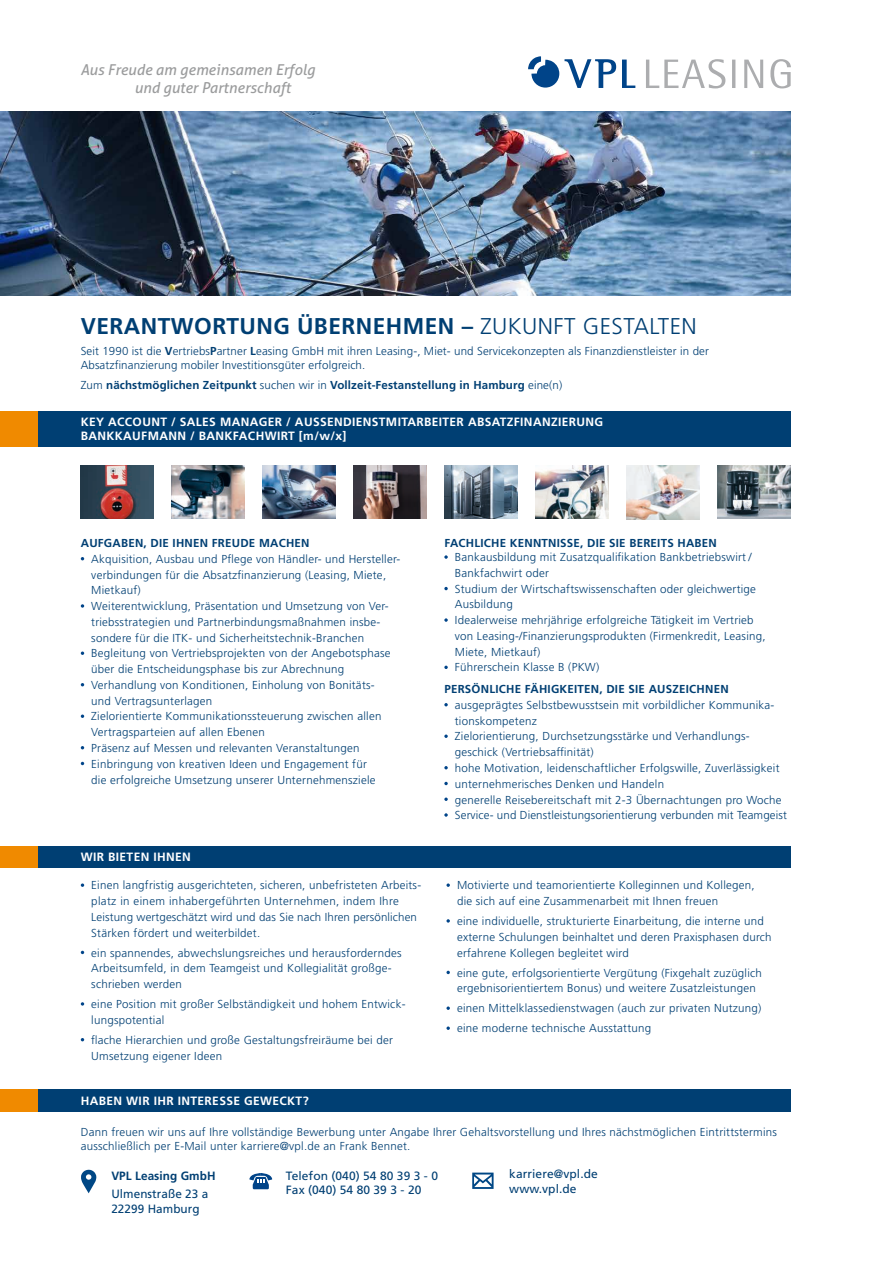
<style>
.page{position:relative;width:893px;height:1263px;background:#fff}
.page>*{position:absolute;margin:0;border:0;box-sizing:border-box;transform-origin:0 0}
.t1{font:700 22.8px "Frutiger LT Pro";letter-spacing:.02em;color:#003f73}
.t2{font:italic 15px/18px "Aller";color:#9b9c9d}
.t3{font:700 12px/13.5px "Frutiger LT Pro";letter-spacing:.03em;color:#fff}
.t4{font:12px/14.4px "Frutiger LT Pro";letter-spacing:.005em;color:#003f73}
.t5{font:700 12px "Frutiger LT Pro";letter-spacing:.005em;color:#003f73}
.t6{font:300 11.55px/15.8px "Frutiger LT Pro";letter-spacing:.02em;color:#003f73}
.t7{font:700 11.55px "Frutiger LT Pro";letter-spacing:.02em;color:#003f73}
.s1{font-weight:300}
.s2{font-weight:700}
</style>
<div class="page">
<img style="left:172px;top:465px;width:73px;height:53px">
<img style="left:536px;top:465px;width:73px;height:53px">
<img style="left:718px;top:465px;width:73px;height:53px">
<img style="left:445px;top:465px;width:73px;height:53px">
<img style="left:81px;top:465px;width:73px;height:53px">
<img style="left:354px;top:465px;width:73px;height:53px">
<img style="left:263px;top:465px;width:73px;height:53px">
<img style="left:627px;top:465px;width:73px;height:54px">
<img style="left:0;top:112px;width:791px;height:184px">
<svg style="left:646px;top:59px;width:145px;height:29px"></svg>
<svg style="left:528px;top:56px;width:88px;height:32px"></svg>
<svg style="left:622px;top:60px;width:13px;height:28px"></svg>
<div style="left:0;top:411px;width:38px;height:36px;background:#f08a00"></div>
<div style="left:38px;top:411px;width:753px;height:36px;background:#003f73"></div>
<div style="left:0;top:846px;width:38px;height:22px;background:#f08a00"></div>
<div style="left:38px;top:846px;width:753px;height:22px;background:#003f73"></div>
<div style="left:0;top:1090px;width:38px;height:22px;background:#f08a00"></div>
<div style="left:38px;top:1090px;width:753px;height:22px;background:#003f73"></div>
<svg style="left:81px;top:1169px;width:15px;height:24px"></svg>
<svg style="left:472px;top:1172px;width:21px;height:16px"></svg>
<svg style="left:249px;top:1173px;width:24px;height:16px"></svg>
<svg style="left:81px;top:604px;width:3px;height:4px"></svg>
<svg style="left:81px;top:651px;width:3px;height:4px"></svg>
<svg style="left:81px;top:714px;width:3px;height:4px"></svg>
<svg style="left:444px;top:555px;width:4px;height:4px"></svg>
<svg style="left:444px;top:587px;width:4px;height:3px"></svg>
<svg style="left:444px;top:618px;width:4px;height:4px"></svg>
<svg style="left:444px;top:666px;width:4px;height:3px"></svg>
<svg style="left:444px;top:703px;width:4px;height:3px"></svg>
<svg style="left:444px;top:734px;width:4px;height:4px"></svg>
<svg style="left:444px;top:766px;width:4px;height:3px"></svg>
<svg style="left:444px;top:782px;width:4px;height:3px"></svg>
<svg style="left:444px;top:797px;width:4px;height:4px"></svg>
<svg style="left:444px;top:813px;width:4px;height:4px"></svg>
<svg style="left:81px;top:883px;width:3px;height:4px"></svg>
<svg style="left:81px;top:1002px;width:3px;height:4px"></svg>
<svg style="left:446px;top:883px;width:4px;height:4px"></svg>
<svg style="left:446px;top:919px;width:4px;height:4px"></svg>
<svg style="left:446px;top:971px;width:4px;height:3px"></svg>
<svg style="left:446px;top:1006px;width:4px;height:4px"></svg>
<svg style="left:446px;top:1026px;width:4px;height:4px"></svg>
<p class="t2" style="left:134px;top:61px;width:182px;text-indent:-54px">Aus Freude am gemeinsamen Erfolg und guter Partnerschaft</p>
<h1 class="t1" style="left:81px;top:312px;width:617px">VERANTWORTUNG ÜBERNEHMEN – <span class="s1">ZUKUNFT GESTALTEN</span></h1>
<p class="t6" style="left:81px;top:345px;width:630px;line-height:13.8px">Seit 1990 ist die <span class="s2">V</span>ertriebs<span class="s2">P</span>artner <span class="s2">L</span>easing GmbH mit ihren Leasing-, Miet- und Servicekonzepten als Finanzdienstleister in der<br>Absatzfinanzierung mobiler Investitionsgüter erfolgreich.</p>
<p class="t7" style="left:81px;top:379px;width:483px"><span class="s1">Zum</span> nächstmöglichen Zeitpunkt <span class="s1">suchen wir in</span> Vollzeit-Festanstellung in Hamburg <span class="s1">eine(n)</span></p>
<p class="t3" style="left:81px;top:415px;width:524px">KEY ACCOUNT / SALES MANAGER / AUSSENDIENSTMITARBEITER ABSATZFINANZIERUNG<br>BANKKAUFMANN / BANKFACHWIRT [m/w/x]</p>
<p class="t7" style="left:81px;top:536px;width:230px">AUFGABEN, DIE IHNEN FREUDE MACHEN</p>
<p class="t6" style="left:91px;top:551px;width:311px">Akquisition, Ausbau und Pflege von Händler- und Hersteller&shy;verbindungen für die Absatzfinanzierung (Leasing, Miete, Mietkauf)<br>Weiterentwicklung, Präsentation und Umsetzung von Ver&shy;triebsstrategien und Partnerbindungsmaßnahmen insbe&shy;sondere für die ITK- und Sicherheitstechnik-Branchen Begleitung von Vertriebsprojekten von der Angebotsphase über die Entscheidungsphase bis zur Abrechnung Verhandlung von Konditionen, Einholung von Bonitäts-<br>und Vertragsunterlagen<br>Zielorientierte Kommunikationssteuerung zwischen allen Vertragsparteien auf allen Ebenen<br>Präsenz auf Messen und relevanten Veranstaltungen Einbringung von kreativen Ideen und Engagement für<br>die erfolgreiche Umsetzung unserer Unternehmensziele</p>
<p class="t3" style="left:81px;top:850px;width:112px">WIR BIETEN IHNEN</p>
<p class="t6" style="left:91px;top:878px;width:331px">Einen langfristig ausgerichteten, sicheren, unbefristeten Arbeits&shy;platz in einem inhabergeführten Unternehmen, indem Ihre Leistung wertgeschätzt wird und das Sie nach Ihren persönlichen Stärken fördert und weiterbildet.</p>
<p class="t6" style="left:91px;top:945px;width:312px">ein spannendes, abwechslungsreiches und herausforderndes<br>Arbeitsumfeld, in dem Teamgeist und Kollegialität großge&shy;schrieben werden</p>
<p class="t6" style="left:91px;top:996px;width:316px">eine Position mit großer Selbständigkeit und hohem Entwick&shy;lungspotential</p>
<p class="t6" style="left:91px;top:1032px;width:303px">flache Hierarchien und große Gestaltungsfreiräume bei der<br>Umsetzung eigener Ideen</p>
<p class="t3" style="left:81px;top:1094px;width:229px">HABEN WIR IHR INTERESSE GEWECKT?</p>
<p class="t7" style="left:444px;top:536px;width:274px">FACHLICHE KENNTNISSE, DIE SIE BEREITS HABEN</p>
<p class="t6" style="left:455px;top:549px;width:312px">Bankausbildung mit Zusatzqualifikation Bankbetriebswirt / Bankfachwirt oder<br>Studium der Wirtschaftswissenschaften oder gleichwertige Ausbildung<br>Idealerweise mehrjährige erfolgreiche Tätigkeit im Vertrieb von Leasing-/Finanzierungsprodukten (Firmenkredit, Leasing, Miete, Mietkauf)<br>Führerschein Klasse B (PKW)</p>
<p class="t7" style="left:444px;top:682px;width:286px">PERSÖNLICHE FÄHIGKEITEN, DIE SIE AUSZEICHNEN</p>
<p class="t6" style="left:455px;top:697px;width:333px">ausgeprägtes Selbstbewusstsein mit vorbildlicher Kommunika&shy;tionskompetenz<br>Zielorientierung, Durchsetzungsstärke und Verhandlungs&shy;geschick (Vertriebsaffinität)<br>hohe Motivation, leidenschaftlicher Erfolgswille, Zuverlässigkeit unternehmerisches Denken und Handeln<br>generelle Reisebereitschaft mit 2-3 Übernachtungen pro Woche Service- und Dienstleistungsorientierung verbunden mit Teamgeist</p>
<p class="t6" style="left:457px;top:878px;width:299px">Motivierte und teamorientierte Kolleginnen und Kollegen, die sich auf eine Zusammenarbeit mit Ihnen freuen</p>
<p class="t6" style="left:457px;top:913px;width:316px">eine individuelle, strukturierte Einarbeitung, die interne und externe Schulungen beinhaltet und deren Praxisphasen durch erfahrene Kollegen begleitet wird</p>
<p class="t6" style="left:457px;top:965px;width:306px">eine gute, erfolgsorientierte Vergütung (Fixgehalt zuzüglich ergebnisorientiertem Bonus) und weitere Zusatzleistungen</p>
<p class="t6" style="left:457px;top:998px;width:306px;line-height:20px">einen Mittelklassedienstwagen (auch zur privaten Nutzung) eine moderne technische Ausstattung</p>
<p class="t6" style="left:81px;top:1125px;width:698px;line-height:13.8px">Dann freuen wir uns auf Ihre vollständige Bewerbung unter Angabe Ihrer Gehaltsvorstellung und Ihres nächstmöglichen Eintrittstermins ausschließlich per E-Mail unter karriere@vpl.de an Frank Bennet.</p>
<p class="t5" style="left:111px;top:1168px;width:106px">VPL Leasing GmbH</p>
<p class="t4" style="left:111px;top:1187px;width:98px">Ulmenstraße 23 a<br>22299 Hamburg</p>
<p class="t4" style="left:286px;top:1168px;width:154px">Telefon (040) 54 80 39 3 - 0<br>Fax (040) 54 80 39 3 - 20</p>
<p class="t4" style="left:509px;top:1167px;width:90px">karriere@vpl.de www.vpl.de</p>
</div>
